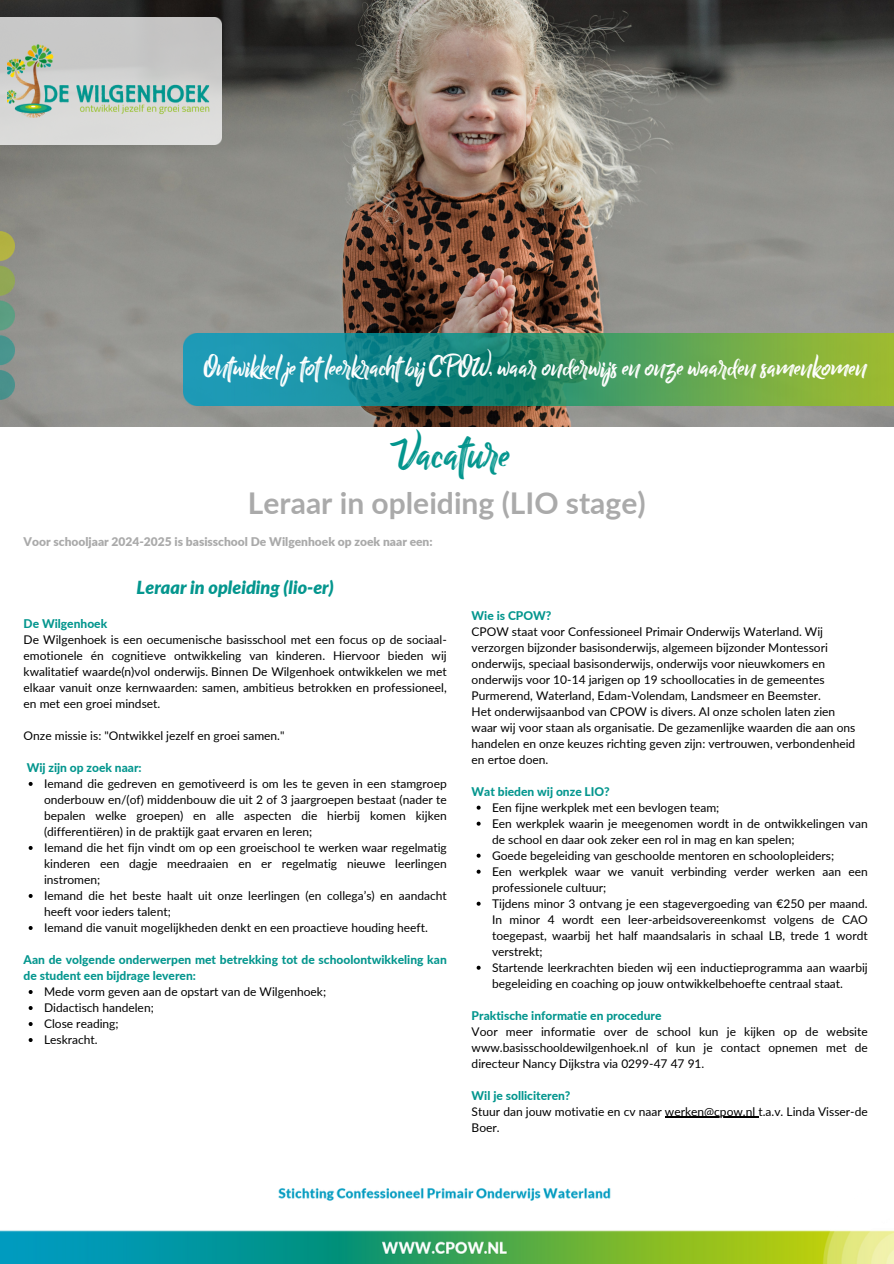
<style>
.page{position:relative;width:894px;height:1264px;background:#fff}
.page>*{position:absolute;margin:0;border:0;box-sizing:border-box;transform-origin:0 0}
.t1{font:49.5px "Billy Ohio";color:#04968e}
.t2{font:30px "Billy Ohio";color:#fff}
.t3{font:700 30px "Lato";color:#aaa}
.t4{font:italic 900 18px "Lato";color:#04968e}
.t5{font:12px/16px "Lato";color:#000;text-align:justify}
.t6{font:800 12px/16px "Lato";color:#04968e}
.t7{font:900 12px "Lato";color:#aaa}
</style>
<div class="page">
<img style="left:0;top:0;width:893px;height:426px">
<img style="left:0;top:18px;width:222px;height:126px">
<img style="left:0;top:231px;width:14px;height:168px">
<img style="left:183px;top:333px;width:710px;height:72px">
<img style="left:0;top:1188px;width:893px;height:75px">
<svg style="left:476px;top:805px;width:4px;height:4px"></svg>
<svg style="left:476px;top:821px;width:4px;height:4px"></svg>
<svg style="left:476px;top:853px;width:4px;height:4px"></svg>
<svg style="left:476px;top:869px;width:4px;height:4px"></svg>
<svg style="left:476px;top:901px;width:4px;height:4px"></svg>
<svg style="left:476px;top:965px;width:4px;height:4px"></svg>
<hr style="left:664px;top:1116px;width:94px;height:1px;background:#000">
<svg style="left:29px;top:782px;width:4px;height:4px"></svg>
<svg style="left:29px;top:846px;width:4px;height:4px"></svg>
<svg style="left:29px;top:894px;width:4px;height:4px"></svg>
<svg style="left:29px;top:926px;width:4px;height:4px"></svg>
<svg style="left:29px;top:990px;width:4px;height:4px"></svg>
<svg style="left:29px;top:1006px;width:4px;height:4px"></svg>
<svg style="left:29px;top:1022px;width:4px;height:4px"></svg>
<svg style="left:29px;top:1038px;width:4px;height:4px"></svg>
<img style="left:7px;top:45px;width:207px;height:73px">
<p class="t2" style="left:204px;top:349px;width:664px">Ontwikkel je tot leerkrachtbij CPOW, waaronderwijs enonze waardensamenkomen</p>
<p class="t1" style="left:390px;top:423px;width:121px">Vacature</p>
<p class="t3" style="left:248px;top:484px;width:399px">Leraar in opleiding (LIO stage)</p>
<p class="t7" style="left:24px;top:534px;width:410px">Voor schooljaar 2024-2025 is basisschool De Wilgenhoek op zoek naar een:</p>
<p class="t4" style="left:137px;top:576px;width:198px">Leraar in opleiding (lio-er)</p>
<p class="t6" style="left:24px;top:615px;width:85px">De Wilgenhoek</p>
<p class="t5" style="left:24px;top:631px;width:424px">De Wilgenhoek is een oecumenische basisschool met een focus op de sociaal&shy;emotionele én cognitieve ontwikkeling van kinderen. Hiervoor bieden wij kwalitatief waarde(n)vol onderwijs. Binnen De Wilgenhoek ontwikkelen we met elkaar vanuit onze kernwaarden: samen, ambitieus betrokken en professioneel, en met een groei mindset.</p>
<p class="t5" style="left:24px;top:727px;width:262px">Onze missie is: "Ontwikkel jezelf en groei samen."</p>
<p class="t6" style="left:27px;top:759px;width:116px">Wij zijn op zoek naar:</p>
<p class="t5" style="left:44px;top:775px;width:404px">Iemand die gedreven en gemotiveerd is om les te geven in een stamgroep onderbouw en/(of) middenbouw die uit 2 of 3 jaargroepen bestaat (nader te bepalen welke groepen) en alle aspecten die hierbij komen kijken (differentiëren) in de praktijk gaat ervaren en leren;</p>
<h5 class="t5" style="left:44px;top:839px;width:404px">Iemand die het fijn vindt om op een groeischool te werken waar regelmatig kinderen een dagje meedraaien en er regelmatig nieuwe leerlingen instromen;</h5>
<p class="t5" style="left:44px;top:887px;width:404px">Iemand die het beste haalt uit onze leerlingen (en collega’s) en aandacht heeft voor ieders talent;</p>
<p class="t5" style="left:44px;top:919px;width:385px">Iemand die vanuit mogelijkheden denkt en een proactieve houding heeft.</p>
<p class="t6" style="left:24px;top:951px;width:424px">Aan de volgende onderwerpen met betrekking tot de schoolontwikkeling kan de student een bijdrage leveren:</p>
<p class="t5" style="left:44px;top:983px;width:283px">Mede vorm geven aan de opstart van de Wilgenhoek;</p>
<p class="t5" style="left:44px;top:999px;width:111px">Didactisch handelen;</p>
<p class="t5" style="left:44px;top:1015px;width:76px">Close reading;</p>
<p class="t5" style="left:44px;top:1031px;width:55px">Leskracht.</p>
<h3 class="t6" style="left:471px;top:607px;width:81px">Wie is CPOW?</h3>
<h1 class="t5" style="left:471px;top:623px;width:353px">CPOW staat voor Confessioneel Primair Onderwijs Waterland. Wij</h1>
<p class="t5" style="left:471px;top:639px;width:358px">verzorgen bijzonder basisonderwijs, algemeen bijzonder Montessori</p>
<h2 class="t5" style="left:471px;top:655px;width:355px">onderwijs, speciaal basisonderwijs, onderwijs voor nieuwkomers en</h2>
<h5 class="t5" style="left:471px;top:671px;width:354px">onderwijs voor 10-14 jarigen op 19 schoollocaties in de gemeentes</h5>
<h4 class="t5" style="left:471px;top:687px;width:351px">Purmerend, Waterland, Edam-Volendam, Landsmeer en Beemster.</h4>
<p class="t5" style="left:471px;top:703px;width:365px">Het onderwijsaanbod van CPOW is divers. Al onze scholen laten zien</p>
<p class="t5" style="left:471px;top:719px;width:385px">waar wij voor staan als organisatie. De gezamenlijke waarden die aan ons</p>
<p class="t5" style="left:471px;top:735px;width:385px">handelen en onze keuzes richting geven zijn: vertrouwen, verbondenheid</p>
<h5 class="t5" style="left:471px;top:751px;width:78px">en ertoe doen.</h5>
<p class="t6" style="left:471px;top:783px;width:140px">Wat bieden wij onze LIO?</p>
<p class="t5" style="left:492px;top:799px;width:229px">Een fijne werkplek met een bevlogen team;</p>
<p class="t5" style="left:492px;top:815px;width:377px">Een werkplek waarin je meegenomen wordt in de ontwikkelingen van de school en daar ook zeker een rol in mag en kan spelen;</p>
<p class="t5" style="left:492px;top:847px;width:343px">Goede begeleiding van geschoolde mentoren en schoolopleiders;</p>
<h5 class="t5" style="left:492px;top:863px;width:377px">Een werkplek waar we vanuit verbinding verder werken aan een professionele cultuur;</h5>
<p class="t5" style="left:492px;top:895px;width:377px">Tijdens minor 3 ontvang je een stagevergoeding van €250 per maand.<br>In minor 4 wordt een leer-arbeidsovereenkomst volgens de CAO toegepast, waarbij het half maandsalaris in schaal LB, trede 1 wordt verstrekt;</p>
<p class="t5" style="left:492px;top:959px;width:377px">Startende leerkrachten bieden wij een inductieprogramma aan waarbij begeleiding en coaching op jouw ontwikkelbehoefte centraal staat.</p>
<p class="t6" style="left:471px;top:1007px;width:191px">Praktische informatie en procedure</p>
<p class="t5" style="left:471px;top:1023px;width:397px">Voor meer informatie over de school kun je kijken op de website www.basisschooldewilgenhoek.nl of kun je contact opnemen met de directeur Nancy Dijkstra via 0299-47 47 91.</p>
<p class="t6" style="left:471px;top:1087px;width:100px">Wil je solliciteren?</p>
<p class="t5" style="left:471px;top:1103px;width:397px">Stuur dan jouw motivatie en cv naar werken@cpow.nl t.a.v. Linda Visser-de</p>
<p class="t5" style="left:471px;top:1119px;width:30px">Boer.</p>
</div>
